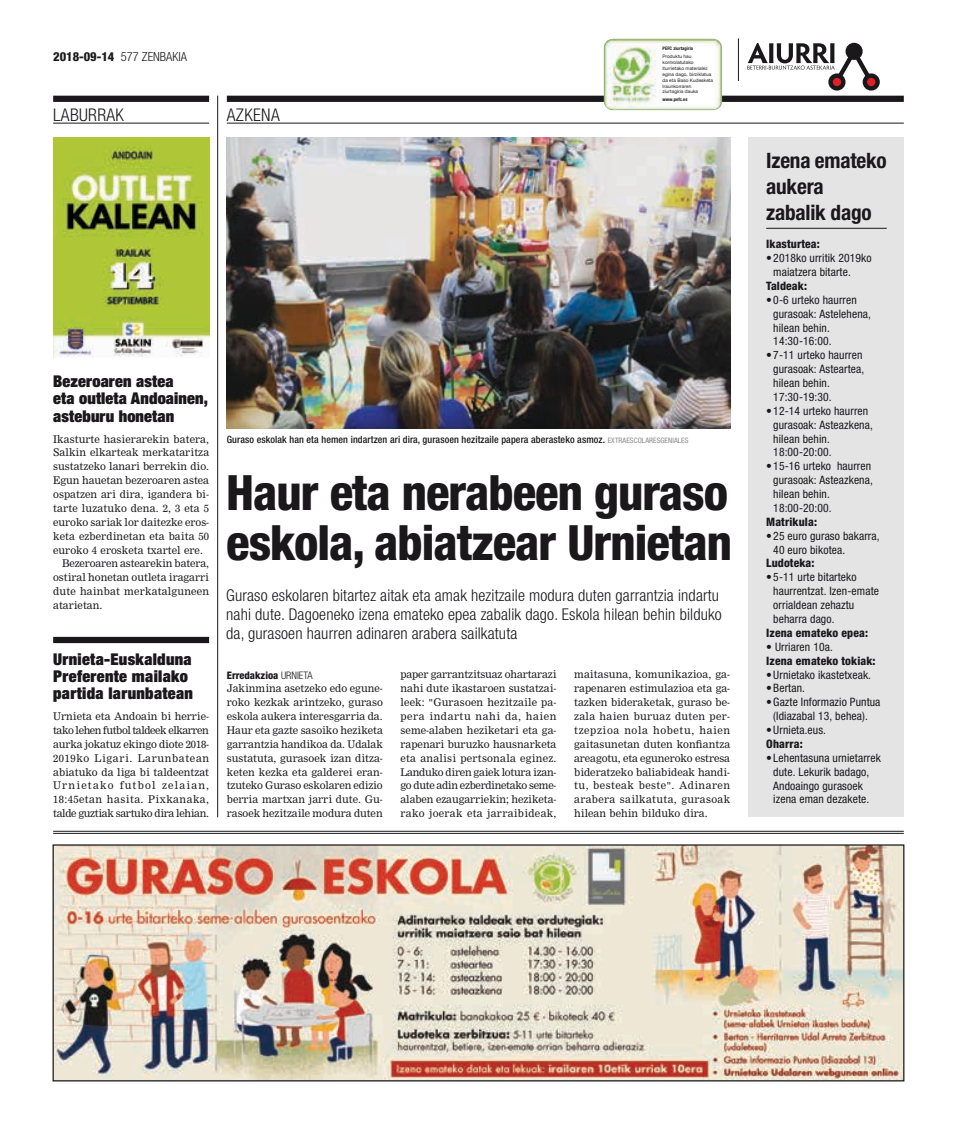
<style>
.page{position:relative;width:957px;height:1134px;background:#fff}
.page>*{position:absolute;margin:0;border:0;box-sizing:border-box;transform-origin:0 0}
.Titulua-B{font:800 condensed 48.75px/50px "Helvetica Neue";letter-spacing:-.02em;color:#1a181b}
.ZATIDURA-Titulua-B{font:700 condensed 21.25px/26.2px "Helvetica Neue";letter-spacing:-.01em;color:#1a181b}
.Atala{font:300 condensed 17.5px "Helvetica Neue";letter-spacing:.02em;color:#1a181b}
.Sarrera{font:300 condensed 16.25px/18.8px "Helvetica Neue";letter-spacing:.01em;color:#1a181b}
.Titulua-Cc{font:900 expanded 16.25px/17.2px "Helvetica Neue";letter-spacing:.02em;color:#1a181b}
.Orriburua-Data{font:300 condensed 12.5px "Helvetica Neue";color:#1a181b}
.ZATIDURA-Testua-Koxk{font:condensed 11.62px/13.9px "Helvetica Neue";letter-spacing:.01em;color:#1a181b}
.ZATIDURA-Testua-Koxk-2{font:800 condensed 11.62px "Helvetica Neue";letter-spacing:.01em;color:#1a181b}
.Testua-JUST-Hasi{font:10.38px/13.9px "M Nimrod";color:#1a181b;text-align:justify}
.Testua-JUST-Koxka{font:10.38px/13.9px "M Nimrod";letter-spacing:.02em;color:#1a181b;text-align:justify}
.Medaila{font:800 condensed 10.38px "Helvetica Neue";color:#1a181b}
.ArgazkiOina{font:500 condensed 10px "Helvetica Neue";letter-spacing:.01em;color:#1a181b}
.t1{font:4.75px/6px "Helvetica Neue";letter-spacing:.01em;color:#1a181b}
.t2{font:700 condensed 4.75px "Helvetica Neue";letter-spacing:.01em;color:#1a181b}
.s1{font-weight:800}
.s2{font-weight:400;font-size:7.5px;color:#87888a}
.s3{font-weight:300}
</style>
<div class="page">
<hr style="left:738px;top:38px;width:1px;height:43px;background:#1a181b">
<svg style="left:747px;top:43px;width:122px;height:45px"></svg>
<svg style="left:865px;top:76px;width:12px;height:12px"></svg>
<div style="left:862px;top:73px;width:18px;height:18px;border:4px solid #1a181b;border-radius:50%"></div>
<svg style="left:830px;top:76px;width:13px;height:12px"></svg>
<div style="left:828px;top:73px;width:17px;height:18px;border:4px solid #1a181b;border-radius:50%"></div>
<div style="left:845px;top:43px;width:17px;height:17px;background:#1a181b;border-radius:50%"></div>
<hr style="left:53px;top:831px;width:851px;height:1px;background:#1a181b">
<hr style="left:53px;top:833px;width:851px;height:1px;background:#1a181b">
<hr style="left:53px;top:123px;width:156px;height:1px;background:#1a181b">
<div style="left:53px;top:96px;width:156px;height:6px;background:#1a181b"></div>
<img style="left:227px;top:138px;width:503px;height:291px">
<hr style="left:217px;top:96px;width:1px;height:721px;background:#1a181b">
<hr style="left:227px;top:123px;width:677px;height:1px;background:#1a181b">
<div style="left:227px;top:96px;width:677px;height:6px;background:#1a181b"></div>
<img style="left:55px;top:846px;width:847px;height:233px">
<div style="left:53px;top:844px;width:851px;height:237px;border:1px solid #1a181b"></div>
<div style="left:748px;top:137px;width:156px;height:680px;background:#e4e4e5"></div>
<hr style="left:766px;top:228px;width:120px;height:1px;background:#1a181b">
<div style="left:53px;top:637px;width:156px;height:6px;background:#1a181b"></div>
<img style="left:53px;top:138px;width:156px;height:220px">
<img style="left:604px;top:39px;width:118px;height:71px">
<div style="left:662px;top:46px;width:51px;height:59px;background:#fff"></div>
<p class="Orriburua-Data" style="left:53px;top:49px;width:135px"><span class="s1">2018-09-14</span> 577 ZENBAKIA</p>
<p class="Atala" style="left:53px;top:105px;width:72px">LABURRAK</p>
<p class="Atala" style="left:227px;top:105px;width:54px">AZKENA</p>
<p class="t2" style="left:662px;top:45px;width:32px">PEFC ziurtagiria</p>
<p class="t1" style="left:662px;top:53px;width:52px">Produktu hau kontrolatutako iturrietako materialez egina dago, birziklatua da eta Baso Kudeaketa<br>Iraunkorraren ziurtagiria dauka</p>
<p class="t2" style="left:662px;top:95px;width:27px">www.pefc.es</p>
<p class="Titulua-Cc" style="left:53px;top:372px;width:156px">Bezeroaren astea<br>eta outleta Andoainen, asteburu honetan</p>
<p class="Testua-JUST-Hasi" style="left:53px;top:432px;width:157px">Ikasturte hasierarekin batera, Salkin elkarteak merkataritza sustatzeko lanari berrekin dio.<br>Egun hauetan bezeroaren astea ospatzen ari dira, igandera bi&shy;tarte luzatuko dena. 2, 3 eta 5 euroko sariak lor daitezke eros&shy;keta ezberdinetan eta baita 50 euroko 4 erosketa txartel ere.</p>
<p class="Testua-JUST-Koxka" style="left:53px;top:557px;width:157px;text-indent:9px">Bezeroaren astearekin batera, ostiral honetan outleta iragarri dute hainbat merkatalguneen atarietan.</p>
<p class="Titulua-Cc" style="left:53px;top:650px;width:141px">Urnieta-Euskalduna<br>Preferente mailako partida larunbatean</p>
<p class="Testua-JUST-Hasi" style="left:53px;top:709px;width:157px">Urnieta eta Andoain bi herrie&shy;tako lehen futbol taldeek elkarren aurka jokatuz ekingo diote 2018- 2019ko Ligari. Larunbatean abiatuko da liga bi taldeentzat Urnietako futbol zelaian, 18:45etan hasita. Pixkanaka, talde guztiak sartuko dira lehian.</p>
<p class="ArgazkiOina" style="left:227px;top:433px;width:463px">Guraso eskolak han eta hemen indartzen ari dira, gurasoen hezitzaile papera aberasteko asmoz. <span class="s2">EXTRAESCOLARESGENIALES</span></p>
<p class="Titulua-B" style="left:226px;top:467px;width:507px">Haur eta nerabeen guraso eskola, abiatzear Urnietan</p>
<p class="Sarrera" style="left:226px;top:586px;width:497px">Guraso eskolaren bitartez aitak eta amak hezitzaile modura duten garrantzia indartu nahi dute. Dagoeneko izena emateko epea zabalik dago. Eskola hilean behin bilduko da, gurasoen haurren adinaren arabera sailkatuta</p>
<p class="Medaila" style="left:227px;top:668px;width:87px">Erredakzioa <span class="s3">URNIETA</span></p>
<p class="Testua-JUST-Hasi" style="left:227px;top:682px;width:157px">Jakinmina asetzeko edo egune&shy;roko kezkak arintzeko, guraso eskola aukera interesgarria da.<br>Haur eta gazte sasoiko heziketa garrantzia handikoa da. Udalak sustatuta, gurasoek izan ditza&shy;keten kezka eta galderei eran&shy;tzuteko Guraso eskolaren edizio berria martxan jarri dute. Gu&shy;rasoek hezitzaile modura duten</p>
<p class="Testua-JUST-Hasi" style="left:400px;top:668px;width:157px">paper garrantzitsuaz ohartarazi nahi dute ikastaroen sustatzai&shy;leek: "Gurasoen hezitzaile pa&shy;pera indartu nahi da, haien seme-alaben heziketari eta ga&shy;rapenari buruzko hausnarketa eta analisi pertsonala eginez.<br>Landuko diren gaiek lotura izan&shy;go dute adin ezberdinetako seme&shy;alaben ezaugarriekin; heziketa&shy;rako joerak eta jarraibideak,</p>
<p class="Testua-JUST-Hasi" style="left:574px;top:668px;width:157px">maitasuna, komunikazioa, ga&shy;rapenaren estimulazioa eta ga&shy;tazken bideraketak, guraso be&shy;zala haien buruaz duten per&shy;tzepzioa nola hobetu, haien gaitasunetan duten konfiantza areagotu, eta eguneroko estresa bideratzeko baliabideak handi&shy;tu, besteak beste". Adinaren arabera sailkatuta, gurasoak hilean behin bilduko dira.</p>
<p class="ZATIDURA-Titulua-B" style="left:766px;top:147px;width:122px">Izena emateko aukera zabalik dago</p>
<p class="ZATIDURA-Testua-Koxk-2" style="left:766px;top:237px;width:55px">Ikasturtea:</p>
<p class="ZATIDURA-Testua-Koxk" style="left:773px;top:251px;width:100px;text-indent:-7px">•2018ko urritik 2019ko maiatzera bitarte.</p>
<p class="ZATIDURA-Testua-Koxk-2" style="left:766px;top:279px;width:42px">Taldeak:</p>
<p class="ZATIDURA-Testua-Koxk" style="left:773px;top:293px;width:99px;text-indent:-7px">•0-6 urteko haurren gurasoak: Astelehena, hilean behin.<br>14:30-16:00.</p>
<p class="ZATIDURA-Testua-Koxk" style="left:773px;top:348px;width:92px;text-indent:-7px">•7-11 urteko haurren gurasoak: Asteartea, hilean behin.<br>17:30-19:30.</p>
<p class="ZATIDURA-Testua-Koxk" style="left:773px;top:404px;width:101px;text-indent:-7px">•12-14 urteko haurren gurasoak: Asteazkena, hilean behin.<br>18:00-20:00.</p>
<p class="ZATIDURA-Testua-Koxk" style="left:773px;top:459px;width:101px;text-indent:-7px">•15-16 urteko haurren gurasoak: Asteazkena, hilean behin.<br>18:00-20:00.</p>
<p class="ZATIDURA-Testua-Koxk-2" style="left:766px;top:514px;width:52px">Matrikula:</p>
<p class="ZATIDURA-Testua-Koxk" style="left:773px;top:529px;width:108px;text-indent:-7px">•25 euro guraso bakarra,<br>40 euro bikotea.</p>
<p class="ZATIDURA-Testua-Koxk-2" style="left:766px;top:556px;width:50px">Ludoteka:</p>
<p class="ZATIDURA-Testua-Koxk" style="left:773px;top:570px;width:107px;text-indent:-7px">•5-11 urte bitarteko haurrentzat. Izen-emate orrialdean zehaztu beharra dago.</p>
<p class="ZATIDURA-Testua-Koxk-2" style="left:766px;top:625px;width:103px">Izena emateko epea:</p>
<p class="ZATIDURA-Testua-Koxk" style="left:766px;top:640px;width:68px">• Urriaren 10a.</p>
<p class="ZATIDURA-Testua-Koxk-2" style="left:766px;top:653px;width:111px">Izena emateko tokiak:</p>
<p class="ZATIDURA-Testua-Koxk" style="left:766px;top:667px;width:106px">•Urnietako ikastetxeak.</p>
<p class="ZATIDURA-Testua-Koxk" style="left:766px;top:681px;width:40px">•Bertan.</p>
<p class="ZATIDURA-Testua-Koxk" style="left:766px;top:695px;width:116px;text-align:center">•Gazte Informazio Puntua (Idiazabal 13, behea).</p>
<p class="ZATIDURA-Testua-Koxk" style="left:766px;top:723px;width:61px">•Urnieta.eus.</p>
<p class="ZATIDURA-Testua-Koxk-2" style="left:766px;top:736px;width:38px">Oharra:</p>
<p class="ZATIDURA-Testua-Koxk" style="left:773px;top:751px;width:109px;text-indent:-7px">•Lehentasuna urnietarrek dute. Lekurik badago,<br>Andoaingo gurasoek izena eman dezakete.</p>
</div>
